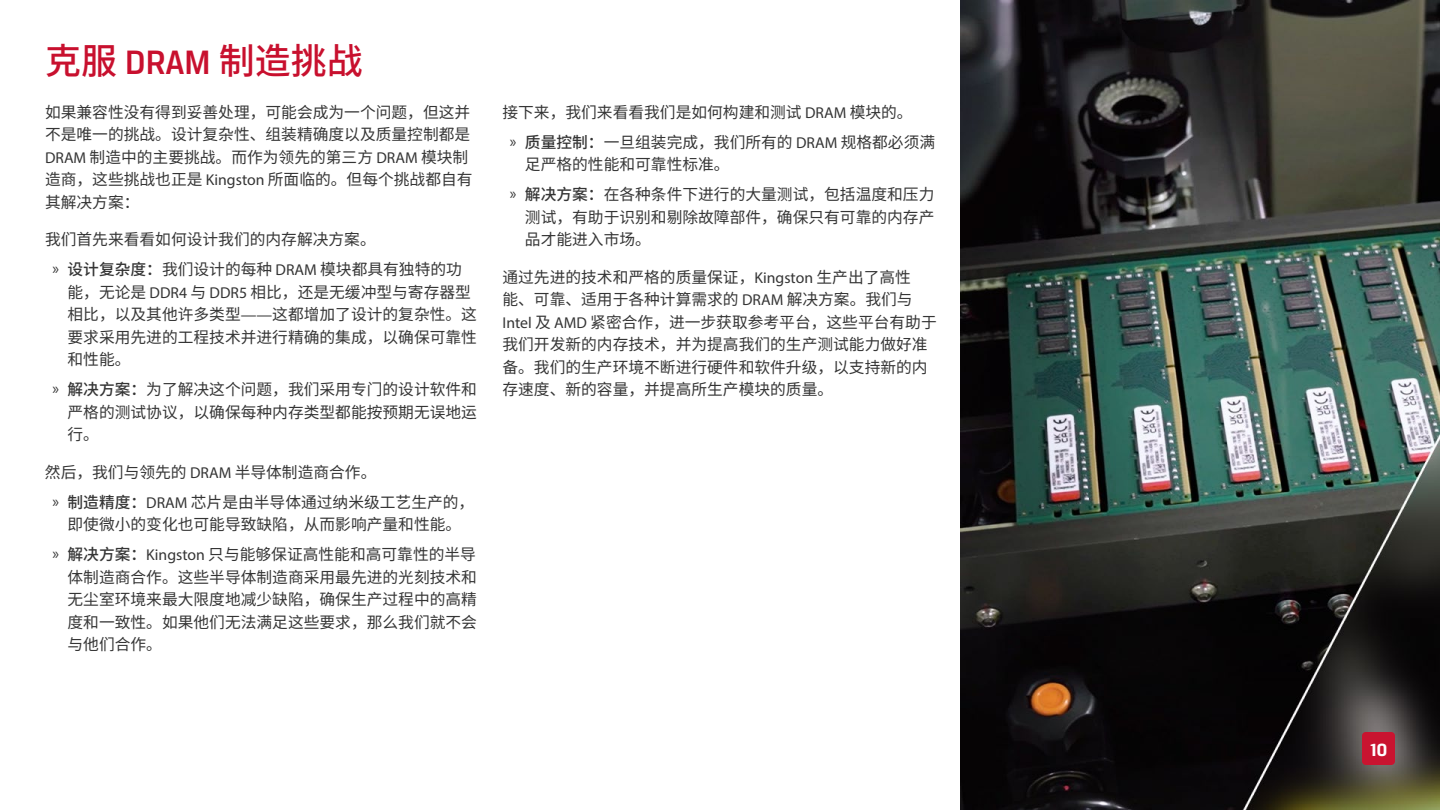
<style>
.page{position:relative;width:1440px;height:810px;background:#fff}
.page>*{position:absolute;margin:0;border:0;box-sizing:border-box;transform-origin:0 0}
.t1{font:500 36px "Noto Sans CJ Ksc";color:#c8102e}
.t2{font:700 18.75px "Breuer Text";color:#fff}
.t3{font:15.75px/22.5px "Noto Sans CJ Ksc";color:#353535}
.s1{font-family:"Breuer Text"}
.s2{font-family:"Myriad Pro"}
.s3{font-family:"Myriad Pro";font-size:16.73px}
.s4{font-weight:500}
</style>
<div class="page">
<img style="left:960px;top:0;width:480px;height:810px">
<div style="left:1362px;top:732px;width:33px;height:33px;background:#c91430;border-radius:4px"></div>
<h1 class="t1" style="left:45px;top:40px;width:319px">克服 <span class="s1">DRAM</span> 制造挑战</h1>
<p class="t3" style="left:45px;top:101px;width:429px">如果兼容性没有得到妥善处理，可能会成为一个问题，但这并不是唯一的挑战。设计复杂性、组装精确度以及质量控制都是<br><span class="s2">DRAM</span> 制造中的主要挑战。而作为领先的第三方 <span class="s2">DRAM</span> 模块制造商，这些挑战也正是 <span class="s2">Kingston</span> 所面临的。但每个挑战都自有其解决方案：</p>
<p class="t3" style="left:52px;top:225px;width:411px;line-height:30px;text-indent:-7px">我们首先来看看如何设计我们的内存解决方案。<br><span class="s3">»</span> <span class="s4">设计复杂度：</span>我们设计的每种 <span class="s2">DRAM</span> 模块都具有独特的功</p>
<p class="t3" style="left:68px;top:281px;width:411px">能，无论是 <span class="s2">DDR4</span> 与 <span class="s2">DDR5</span> 相比，还是无缓冲型与寄存器型相比，以及其他许多类型<span class="s2">——</span>这都增加了设计的复杂性。这要求采用先进的工程技术并进行精确的集成，以确保可靠性和性能。</p>
<p class="t3" style="left:68px;top:378px;width:411px;text-align:justify;text-indent:-15px"><span class="s3">»</span> <span class="s4">解决方案：</span>为了解决这个问题，我们采用专门的设计软件和严格的测试协议，以确保每种内存类型都能按预期无误地运行。</p>
<p class="t3" style="left:52px;top:457px;width:423px;line-height:30px;text-indent:-8px">然后，我们与领先的 <span class="s2">DRAM</span> 半导体制造商合作。<br><span class="s3">»</span> <span class="s4">制造精度：</span><span class="s2">DRAM</span> 芯片是由半导体通过纳米级工艺生产的，</p>
<p class="t3" style="left:52px;top:510px;width:425px;line-height:30px;text-align:center">即使微小的变化也可能导致缺陷，从而影响产量和性能。<br><span class="s3">»</span> <span class="s4">解决方案：</span><span class="s2">Kingston</span> 只与能够保证高性能和高可靠性的半导</p>
<p class="t3" style="left:68px;top:566px;width:411px;text-align:justify">体制造商合作。这些半导体制造商采用最先进的光刻技术和无尘室环境来最大限度地减少缺陷，确保生产过程中的高精度和一致性。如果他们无法满足这些要求，那么我们就不会与他们合作。</p>
<p class="t3" style="left:510px;top:97px;width:427px;line-height:30px;text-indent:-8px">接下来，我们来看看我们是如何构建和测试 <span class="s2">DRAM</span> 模块的。<br><span class="s3">»</span> <span class="s4">质量控制：</span>一旦组装完成，我们所有的 <span class="s2">DRAM</span> 规格都必须满</p>
<p class="t3" style="left:510px;top:150px;width:426px;line-height:30px;text-indent:15px">足严格的性能和可靠性标准。<br><span class="s3">»</span> <span class="s4">解决方案：</span>在各种条件下进行的大量测试，包括温度和压力</p>
<p class="t3" style="left:525px;top:206px;width:411px">测试，有助于识别和剔除故障部件，确保只有可靠的内存产品才能进入市场。</p>
<p class="t3" style="left:502px;top:266px;width:436px">通过先进的技术和严格的质量保证，<span class="s2">Kingston</span> 生产出了高性<br>能、可靠、适用于各种计算需求的 <span class="s2">DRAM</span> 解决方案。我们与<br><span class="s2">Intel</span> 及 <span class="s2">AMD</span> 紧密合作，进一步获取参考平台，这些平台有助于我们开发新的内存技术，并为提高我们的生产测试能力做好准备。我们的生产环境不断进行硬件和软件升级，以支持新的内存速度、新的容量，并提高所生产模块的质量。</p>
<p class="t2" style="left:1370px;top:739px;width:19px">10</p>
</div>
